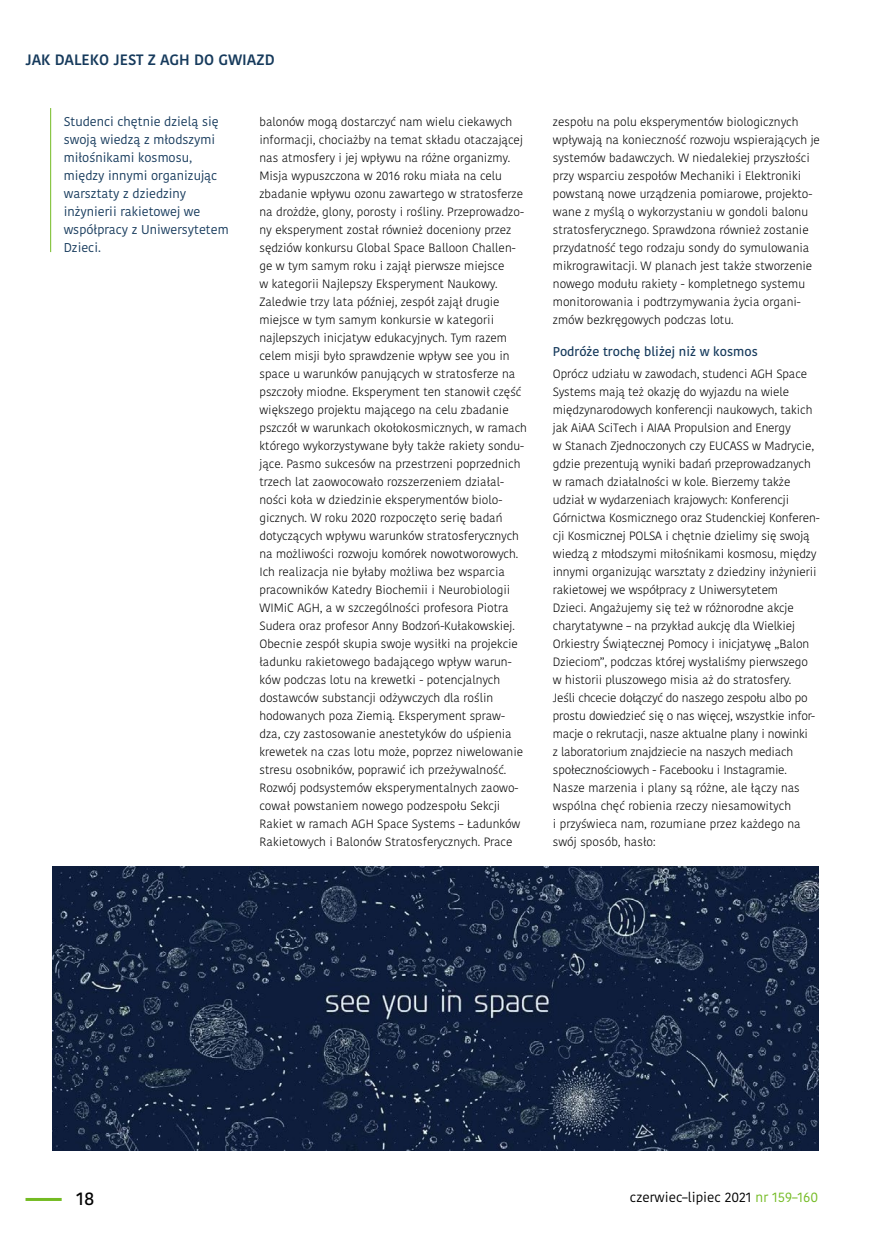
<style>
.page{position:relative;width:872px;height:1242px;background:#fff}
.page>*{position:absolute;margin:0;border:0;box-sizing:border-box;transform-origin:0 0}
.t1{font:500 18px "Kohinoor Bangla";color:#000}
.t2{font:600 15px "Kohinoor Bangla";letter-spacing:-.005em;color:#163a5c}
.t3{font:13.5px "Kohinoor Bangla";color:#000}
.t4{font:12.75px/18px "Kohinoor Bangla";color:#163a5c}
.t5{font:500 12.75px "Kohinoor Bangla";color:#163a5c}
.t6{font:300 12px/18px "Kohinoor Bangla";letter-spacing:-.005em;color:#000}
.s1{color:#74bb23}
</style>
<div class="page">
<hr style="left:26px;top:1198px;width:36px;height:3px;background:#74bb23">
<img style="left:52px;top:866px;width:766px;height:284px">
<hr style="left:50px;top:108px;width:1px;height:144px;background:#74bb23">
<p class="t2" style="left:26px;top:47px;width:203px">JAK DALEKO JEST Z AGH DO GWIAZD</p>
<p class="t4" style="left:64px;top:112px;width:166px">Studenci chętnie dzielą się swoją wiedzą z młodszymi miłośnikami kosmosu, między innymi organizując warsztaty z dziedziny inżynierii rakietowej we współpracy z Uniwersytetem<br>Dzieci.</p>
<p class="t6" style="left:259px;top:113px;width:269px">balonów mogą dostarczyć nam wielu ciekawych informacji, chociażby na temat składu otaczającej nas atmosfery i jej wpływu na różne organizmy.<br>Misja wypuszczona w 2016 roku miała na celu zbadanie wpływu ozonu zawartego w stratosferze na drożdże, glony, porosty i rośliny. Przeprowadzo&shy;ny eksperyment został również doceniony przez sędziów konkursu Global Space Balloon Challen&shy;ge w tym samym roku i zajął pierwsze miejsce<br>w kategorii Najlepszy Eksperyment Naukowy.<br>Zaledwie trzy lata później, zespół zajął drugie miejsce w tym samym konkursie w kategorii najlepszych inicjatyw edukacyjnych. Tym razem celem misji było sprawdzenie wpływ see you in space u warunków panujących w stratosferze na pszczoły miodne. Eksperyment ten stanowił część większego projektu mającego na celu zbadanie pszczół w warunkach okołokosmicznych, w ramach którego wykorzystywane były także rakiety sondu&shy;jące. Pasmo sukcesów na przestrzeni poprzednich trzech lat zaowocowało rozszerzeniem działal&shy;ności koła w dziedzinie eksperymentów biolo&shy;gicznych. W roku 2020 rozpoczęto serię badań dotyczących wpływu warunków stratosferycznych na możliwości rozwoju komórek nowotworowych.<br>Ich realizacja nie byłaby możliwa bez wsparcia pracowników Katedry Biochemii i Neurobiologii WIMiC AGH, a w szczególności profesora Piotra Sudera oraz profesor Anny Bodzoń-Kułakowskiej.<br>Obecnie zespół skupia swoje wysiłki na projekcie ładunku rakietowego badającego wpływ warun&shy;ków podczas lotu na krewetki - potencjalnych dostawców substancji odżywczych dla roślin hodowanych poza Ziemią. Eksperyment spraw&shy;dza, czy zastosowanie anestetyków do uśpienia krewetek na czas lotu może, poprzez niwelowanie stresu osobników, poprawić ich przeżywalność.<br>Rozwój podsystemów eksperymentalnych zaowo&shy;cował powstaniem nowego podzespołu Sekcji Rakiet w ramach AGH Space Systems – Ładunków Rakietowych i Balonów Stratosferycznych. Prace</p>
<p class="t6" style="left:553px;top:113px;width:268px">zespołu na polu eksperymentów biologicznych wpływają na konieczność rozwoju wspierających je systemów badawczych. W niedalekiej przyszłości przy wsparciu zespołów Mechaniki i Elektroniki powstaną nowe urządzenia pomiarowe, projekto&shy;wane z myślą o wykorzystaniu w gondoli balonu stratosferycznego. Sprawdzona również zostanie przydatność tego rodzaju sondy do symulowania mikrograwitacji. W planach jest także stworzenie nowego modułu rakiety - kompletnego systemu monitorowania i podtrzymywania życia organi&shy;zmów bezkręgowych podczas lotu.</p>
<p class="t5" style="left:553px;top:342px;width:206px">Podróże trochę bliżej niż w kosmos</p>
<p class="t6" style="left:553px;top:365px;width:268px">Oprócz udziału w zawodach, studenci AGH Space Systems mają też okazję do wyjazdu na wiele międzynarodowych konferencji naukowych, takich jak AiAA SciTech i AIAA Propulsion and Energy<br>w Stanach Zjednoczonych czy EUCASS w Madrycie, gdzie prezentują wyniki badań przeprowadzanych w ramach działalności w kole. Bierzemy także udział w wydarzeniach krajowych: Konferencji Górnictwa Kosmicznego oraz Studenckiej Konferen&shy;cji Kosmicznej POLSA i chętnie dzielimy się swoją wiedzą z młodszymi miłośnikami kosmosu, między innymi organizując warsztaty z dziedziny inżynierii rakietowej we współpracy z Uniwersytetem<br>Dzieci. Angażujemy się też w różnorodne akcje charytatywne – na przykład aukcję dla Wielkiej Orkiestry Świątecznej Pomocy i inicjatywę „Balon Dzieciom”, podczas której wysłaliśmy pierwszego w historii pluszowego misia aż do stratosfery.<br>Jeśli chcecie dołączyć do naszego zespołu albo po prostu dowiedzieć się o nas więcej, wszystkie infor&shy;macje o rekrutacji, nasze aktualne plany i nowinki<br>z laboratorium znajdziecie na naszych mediach społecznościowych - Facebooku i Instagramie.<br>Nasze marzenia i plany są różne, ale łączy nas wspólna chęć robienia rzeczy niesamowitych<br>i przyświeca nam, rozumiane przez każdego na swój sposób, hasło:</p>
<h1 class="t1" style="left:76px;top:1184px;width:20px">18</h1>
<p class="t3" style="left:630px;top:1187px;width:190px">czerwiec–lipiec 2021 <span class="s1">nr 159–160</span></p>
</div>
